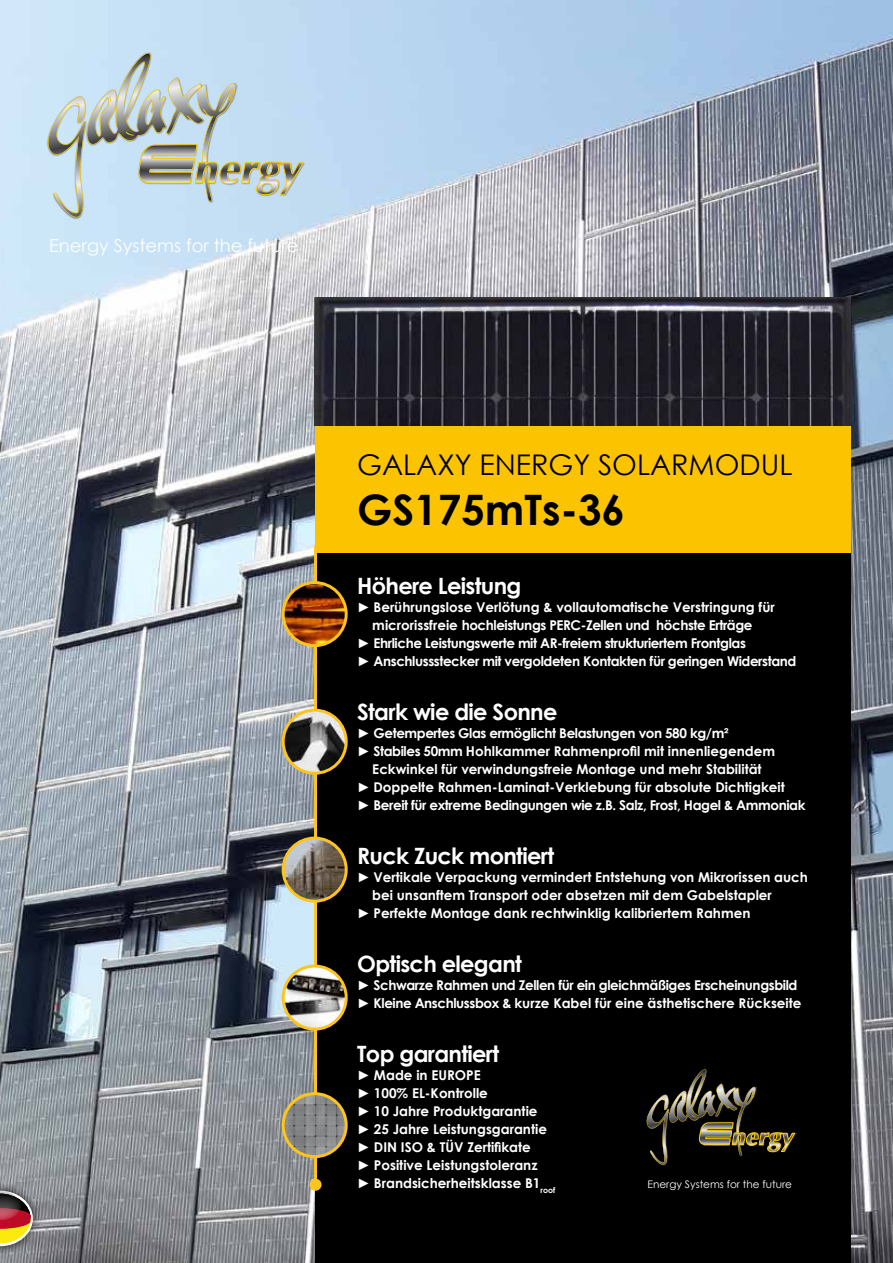
<style>
.page{position:relative;width:893px;height:1263px;background:#fff}
.page>*{position:absolute;margin:0;border:0;box-sizing:border-box;transform-origin:0 0}
.t1{font:700 42px "Century Gothic";color:#000}
.t2{font:28.5px "Century Gothic";color:#000}
.t3{font:700 22.5px "Century Gothic";letter-spacing:-.03em;color:#fff}
.t4{font:18px "Century Gothic";color:#fff}
.t5{font:700 13.5px/18px "Century Gothic";color:#fff}
.t6{font:700 13.5px/18px "Century Gothic";letter-spacing:-.03em;color:#fff}
.t7{font:10.5px "Century Gothic";color:#fff}
</style>
<div class="page">
<img style="left:0;top:0;width:893px;height:1263px">
<div style="left:315px;top:553px;width:535px;height:710px;background:#000"></div>
<div style="left:315px;top:425px;width:535px;height:128px;background:#fcc400"></div>
<svg style="left:646px;top:1069px;width:149px;height:96px"></svg>
<svg style="left:42px;top:53px;width:262px;height:164px;background:#bdd0d7"></svg>
<img style="left:0;top:1178px;width:43px;height:81px">
<svg style="left:0;top:1191px;width:33px;height:55px;background:#a3714f"></svg>
<hr style="left:314px;top:545px;width:3px;height:640px;background:#fcc51d">
<div style="left:310px;top:1179px;width:12px;height:12px;background:#fcc51d;border-radius:50%"></div>
<img style="left:283px;top:1094px;width:63px;height:63px;border-radius:32px">
<div style="left:282px;top:1092px;width:66px;height:66px;border:3px solid #fcc51d;border-radius:50%"></div>
<img style="left:283px;top:583px;width:63px;height:63px;border-radius:32px">
<div style="left:282px;top:581px;width:66px;height:66px;border:3px solid #fcc51d;border-radius:50%"></div>
<img style="left:283px;top:838px;width:63px;height:63px;border-radius:32px">
<div style="left:282px;top:837px;width:66px;height:66px;border:3px solid #fcc51d;border-radius:50%"></div>
<img style="left:283px;top:711px;width:62px;height:62px">
<div style="left:282px;top:709px;width:66px;height:66px;border:3px solid #fcc51d;border-radius:50%"></div>
<img style="left:283px;top:966px;width:63px;height:63px;border-radius:32px">
<div style="left:282px;top:964px;width:66px;height:66px;border:3px solid #fcc51d;border-radius:50%"></div>
<img style="left:315px;top:298px;width:535px;height:127px">
<h3 class="t4" style="left:49px;top:233px;width:251px">Energy Systems for the future</h3>
<h2 class="t2" style="left:357px;top:445px;width:437px">GALAXY ENERGY SOLARMODUL</h2>
<h1 class="t1" style="left:357px;top:478px;width:269px">GS175mTs-36</h1>
<h3 class="t3" style="left:357px;top:569px;width:166px">Höhere Leistung</h3>
<p class="t5" style="left:357px;top:597px;width:419px">► Berührungslose Verlötung &amp; vollautomatische Verstringung für</p>
<p class="t6" style="left:372px;top:615px;width:382px">microrissfreie hochleistungs PERC-Zellen und höchste Erträge</p>
<p class="t6" style="left:357px;top:633px;width:390px">► Ehrliche Leistungswerte mit AR-freiem strukturiertem Frontglas</p>
<p class="t6" style="left:357px;top:651px;width:441px">► Anschlussstecker mit vergoldeten Kontakten für geringen Widerstand</p>
<h3 class="t3" style="left:357px;top:695px;width:202px">Stark wie die Sonne</h3>
<p class="t6" style="left:357px;top:723px;width:373px">► Getempertes Glas ermöglicht Belastungen von 580 kg/m²</p>
<p class="t5" style="left:357px;top:741px;width:419px">► Stabiles 50mm Hohlkammer Rahmenprofil mit innenliegendem</p>
<p class="t5" style="left:372px;top:759px;width:391px">Eckwinkel für verwindungsfreie Montage und mehr Stabilität</p>
<p class="t5" style="left:357px;top:777px;width:429px">► Doppelte Rahmen-Laminat-Verklebung für absolute Dichtigkeit</p>
<p class="t6" style="left:357px;top:795px;width:450px">► Bereit für extreme Bedingungen wie z.B. Salz, Frost, Hagel &amp; Ammoniak</p>
<h3 class="t3" style="left:357px;top:839px;width:198px">Ruck Zuck montiert</h3>
<p class="t5" style="left:357px;top:867px;width:452px">► Vertikale Verpackung vermindert Entstehung von Mikrorissen auch</p>
<p class="t5" style="left:372px;top:885px;width:401px">bei unsanftem Transport oder absetzen mit dem Gabelstapler</p>
<p class="t5" style="left:357px;top:903px;width:395px">► Perfekte Montage dank rechtwinklig kalibriertem Rahmen</p>
<h3 class="t3" style="left:357px;top:947px;width:166px">Optisch elegant</h3>
<p class="t6" style="left:357px;top:975px;width:446px">► Schwarze Rahmen und Zellen für ein gleichmäßiges Erscheinungsbild ► Kleine Anschlussbox &amp; kurze Kabel für eine ästhetischere Rückseite</p>
<h3 class="t3" style="left:357px;top:1037px;width:143px">Top garantiert</h3>
<p class="t5" style="left:357px;top:1065px;width:200px">► Made in EUROPE<br>► 100% EL-Kontrolle<br>► 10 Jahre Produktgarantie<br>► 25 Jahre Leistungsgarantie ► DIN ISO &amp; TÜV Zertifikate<br>► Positive Leistungstoleranz<br>► Brandsicherheitsklasse B1<sub>roof</sub></p>
<p class="t7" style="left:647px;top:1177px;width:146px">Energy Systems for the future</p>
</div>
